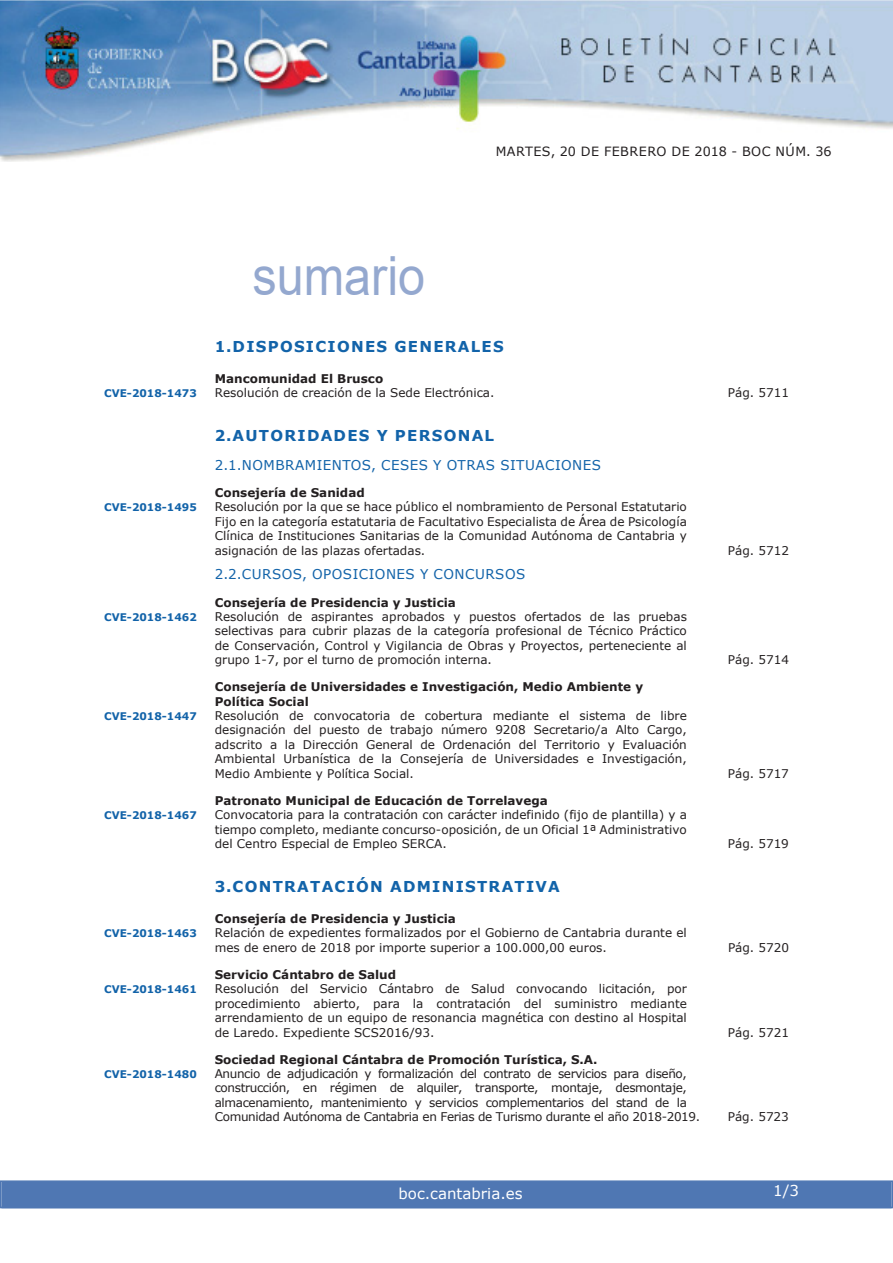
<style>
.page{position:relative;width:893px;height:1263px;background:#fff}
.page>*{position:absolute;margin:0;border:0;box-sizing:border-box;transform-origin:0 0}
.t1{font:54px "Arial";color:#94a8cf;scale:.9 1}
.t2{font:700 15px "Verdana";letter-spacing:.085em;color:#1263a9}
.t3{font:15px "Verdana";color:#fff}
.t4{font:13.5px "Verdana";letter-spacing:.035em;color:#1263a9}
.t5{font:12.75px "Verdana";letter-spacing:.035em;color:#231f20}
.t6{font:12px/14.4px "Verdana";color:#231f20;text-align:justify}
.t7{font:700 12px/14.4px "Verdana";color:#231f20}
.t8{font:12px/14.4px "Verdana";letter-spacing:-.03em;color:#231f20}
.t9{font:700 10.5px "Verdana";color:#1263a9}
</style>
<div class="page">
<img style="left:0;top:0;width:893px;height:161px">
<div style="left:2px;top:1181px;width:889px;height:27px;background:#4f77b3"></div>
<div style="left:0;top:1180px;width:893px;height:28px;border:2px solid #4f77b3"></div>
<h1 class="t1" style="left:252px;top:246px;width:194px">sumario</h1>
<p class="t5" style="left:496px;top:143px;width:337px">MARTES, 20 DE FEBRERO DE 2018 - BOC NÚM. 36</p>
<p class="t2" style="left:215px;top:337px;width:291px">1.DISPOSICIONES GENERALES</p>
<p class="t7" style="left:215px;top:371px;width:170px">Mancomunidad El Brusco</p>
<p class="t9" style="left:104px;top:387px;width:94px">CVE-2018-1473</p>
<p class="t6" style="left:215px;top:385px;width:281px">Resolución de creación de la Sede Electrónica.</p>
<p class="t6" style="left:728px;top:385px;width:63px">Pág. 5711</p>
<p class="t2" style="left:215px;top:426px;width:281px">2.AUTORIDADES Y PERSONAL</p>
<p class="t4" style="left:215px;top:456px;width:388px">2.1.NOMBRAMIENTOS, CESES Y OTRAS SITUACIONES</p>
<p class="t7" style="left:215px;top:485px;width:151px">Consejería de Sanidad</p>
<p class="t9" style="left:104px;top:501px;width:94px">CVE-2018-1495</p>
<p class="t6" style="left:215px;top:499px;width:474px">Resolución por la que se hace público el nombramiento de Personal Estatutario Fijo en la categoría estatutaria de Facultativo Especialista de Área de Psicología Clínica de Instituciones Sanitarias de la Comunidad Autónoma de Cantabria y asignación de las plazas ofertadas.</p>
<p class="t6" style="left:728px;top:543px;width:63px">Pág. 5712</p>
<p class="t4" style="left:215px;top:566px;width:312px">2.2.CURSOS, OPOSICIONES Y CONCURSOS</p>
<p class="t7" style="left:215px;top:595px;width:243px">Consejería de Presidencia y Justicia</p>
<p class="t9" style="left:104px;top:610px;width:94px">CVE-2018-1462</p>
<p class="t6" style="left:215px;top:609px;width:474px">Resolución de aspirantes aprobados y puestos ofertados de las pruebas selectivas para cubrir plazas de la categoría profesional de Técnico Práctico de Conservación, Control y Vigilancia de Obras y Proyectos, perteneciente al grupo 1-7, por el turno de promoción interna.</p>
<p class="t7" style="left:215px;top:679px;width:430px">Consejería de Universidades e Investigación, Medio Ambiente y<br>Política Social</p>
<p class="t9" style="left:104px;top:710px;width:94px">CVE-2018-1447</p>
<p class="t6" style="left:215px;top:708px;width:474px">Resolución de convocatoria de cobertura mediante el sistema de libre designación del puesto de trabajo número 9208 Secretario/a Alto Cargo, adscrito a la Dirección General de Ordenación del Territorio y Evaluación Ambiental Urbanística de la Consejería de Universidades e Investigación, Medio Ambiente y Política Social.</p>
<p class="t7" style="left:215px;top:793px;width:334px">Patronato Municipal de Educación de Torrelavega</p>
<p class="t9" style="left:104px;top:809px;width:94px">CVE-2018-1467</p>
<p class="t6" style="left:215px;top:807px;width:474px">Convocatoria para la contratación con carácter indefinido (fijo de plantilla) y a tiempo completo, mediante concurso-oposición, de un Oficial 1ª Administrativo del Centro Especial de Empleo SERCA.</p>
<p class="t2" style="left:215px;top:876px;width:347px">3.CONTRATACIÓN ADMINISTRATIVA</p>
<p class="t7" style="left:215px;top:911px;width:243px">Consejería de Presidencia y Justicia</p>
<p class="t9" style="left:104px;top:927px;width:94px">CVE-2018-1463</p>
<p class="t6" style="left:215px;top:925px;width:474px">Relación de expedientes formalizados por el Gobierno de Cantabria durante el mes de enero de 2018 por importe superior a 100.000,00 euros.</p>
<p class="t7" style="left:215px;top:967px;width:183px">Servicio Cántabro de Salud</p>
<p class="t9" style="left:104px;top:983px;width:94px">CVE-2018-1461</p>
<p class="t6" style="left:215px;top:981px;width:474px">Resolución del Servicio Cántabro de Salud convocando licitación, por procedimiento abierto, para la contratación del suministro mediante arrendamiento de un equipo de resonancia magnética con destino al Hospital de Laredo. Expediente SCS2016/93.</p>
<p class="t7" style="left:215px;top:1052px;width:384px">Sociedad Regional Cántabra de Promoción Turística, S.A.</p>
<p class="t9" style="left:104px;top:1068px;width:94px">CVE-2018-1480</p>
<p class="t8" style="left:215px;top:1066px;width:487px">Anuncio de adjudicación y formalización del contrato de servicios para diseño, construcción, en régimen de alquiler, transporte, montaje, desmontaje, almacenamiento, mantenimiento y servicios complementarios del stand de la Comunidad Autónoma de Cantabria en Ferias de Turismo durante el año 2018-2019.</p>
<p class="t3" style="left:398px;top:1184px;width:126px">boc.cantabria.es</p>
<p class="t6" style="left:728px;top:652px;width:63px">Pág. 5714</p>
<p class="t6" style="left:728px;top:766px;width:63px">Pág. 5717</p>
<p class="t6" style="left:728px;top:836px;width:63px">Pág. 5719</p>
<p class="t6" style="left:728px;top:940px;width:63px">Pág. 5720</p>
<p class="t6" style="left:728px;top:1025px;width:63px">Pág. 5721</p>
<p class="t6" style="left:728px;top:1109px;width:63px">Pág. 5723</p>
<p class="t3" style="left:773px;top:1181px;width:27px">1/3</p>
</div>
